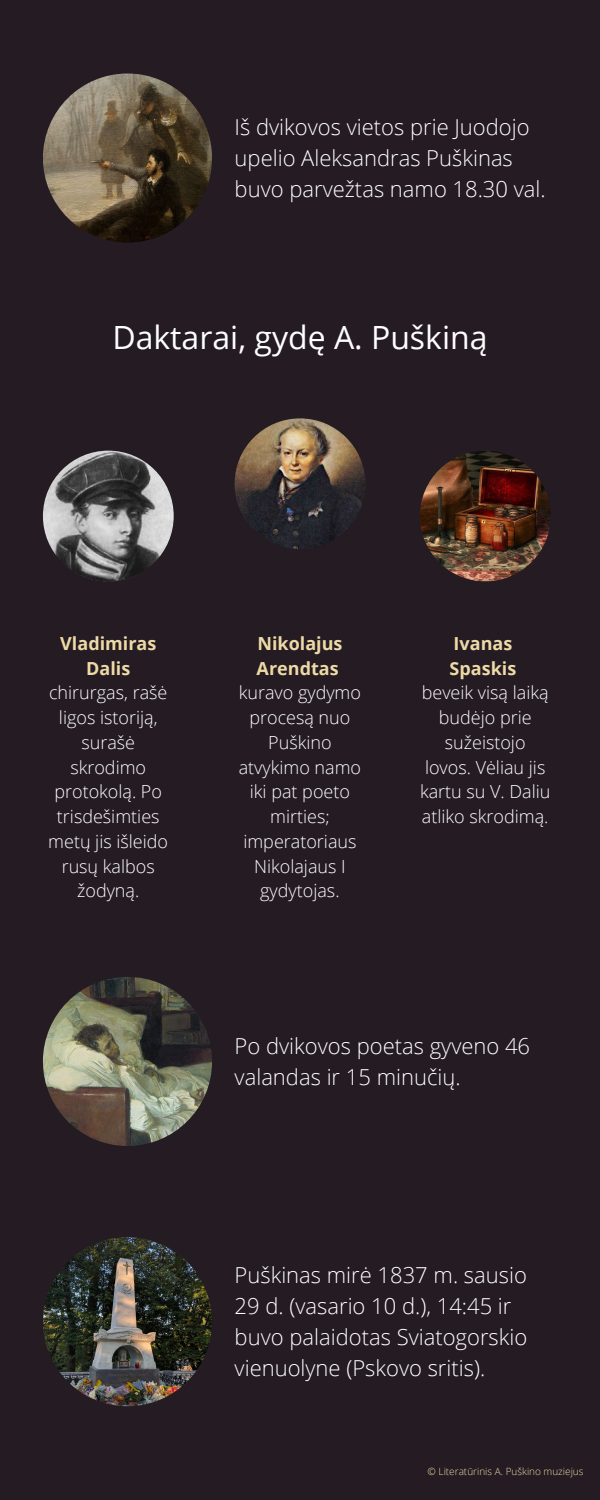
<style>
.page{position:relative;width:600px;height:1500px;background:#241b23}
.page>*{position:absolute;margin:0;border:0;box-sizing:border-box;transform-origin:0 0}
.t1{font:32px "Open Sans";color:#fff}
.t2{font:300 22px/30.8px "Open Sans";color:#fff}
.t3{font:300 18px/24.8px "Open Sans";color:#fff;text-align:center}
.t4{font:700 18px/24.8px "Open Sans";color:#eddaa6;text-align:center}
.t5{font:300 10px "Open Sans";color:#eddaa6}
</style>
<div class="page">
<img style="left:43px;top:451px;width:131px;height:130px;border-radius:50%">
<img style="left:235px;top:418px;width:130px;height:131px;border-radius:50%">
<img style="left:420px;top:451px;width:131px;height:130px;border-radius:50%">
<img style="left:43px;top:977px;width:169px;height:169px;border-radius:50%">
<img style="left:43px;top:1237px;width:169px;height:169px;border-radius:50%">
<img style="left:43px;top:74px;width:169px;height:169px;border-radius:50%">
<p class="t2" style="left:235px;top:111px;width:313px">Iš dvikovos vietos prie Juodojo upelio Aleksandras Puškinas buvo parvežtas namo 18.30 val.</p>
<p class="t1" style="left:112px;top:315px;width:377px">Daktarai, gydę A. Puškiną</p>
<p class="t4" style="left:60px;top:630px;width:98px">Vladimiras<br>Dalis</p>
<p class="t3" style="left:48px;top:680px;width:121px">chirurgas, rašė ligos istoriją, surašė skrodimo protokolą. Po trisdešimties metų jis išleido rusų kalbos žodyną.</p>
<p class="t4" style="left:257px;top:630px;width:87px;text-align:left">Nikolajus<br>Arendtas</p>
<p class="t3" style="left:239px;top:680px;width:124px">kuravo gydymo procesą nuo<br>Puškino atvykimo namo iki pat poeto mirties; imperatoriaus<br>Nikolajaus I gydytojas.</p>
<p class="t4" style="left:454px;top:630px;width:60px">Ivanas</p>
<p class="t4" style="left:450px;top:655px;width:68px">Spaskis</p>
<p class="t3" style="left:420px;top:680px;width:132px">beveik visą laiką budėjo prie sužeistojo lovos. Vėliau jis kartu su V. Daliu atliko skrodimą.</p>
<p class="t2" style="left:235px;top:1030px;width:297px">Po dvikovos poetas gyveno 46 valandas ir 15 minučių.</p>
<p class="t2" style="left:235px;top:1260px;width:294px">Puškinas mirė 1837 m. sausio<br>29 d. (vasario 10 d.), 14:45 ir buvo palaidotas Sviatogorskio vienuolyne (Pskovo sritis).</p>
<p class="t5" style="left:428px;top:1465px;width:157px">© Literatūrinis A. Puškino muziejus</p>
</div>
